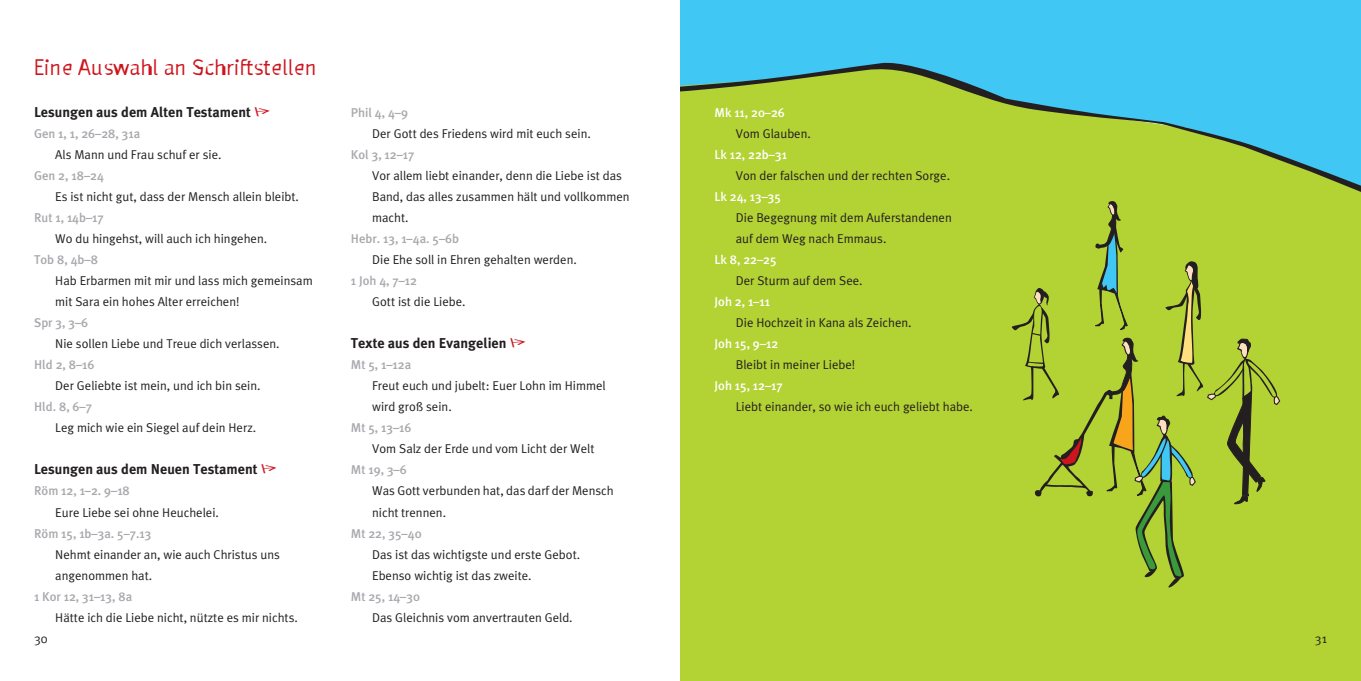
<style>
.page{position:relative;width:1361px;height:681px;background:#fff}
.page>*{position:absolute;margin:0;border:0;box-sizing:border-box;transform-origin:0 0}
.t1{font:22.5px "Meta Plus Subnormal";color:#cd151d}
.t2{font:700 14.25px "Meta Plus";color:#231f20}
.t3{font:12.75px/21px "Meta Plus Normal";color:#231f20}
.t4{font:500 12.75px "Meta Plus";color:#a8a9ad}
.t5{font:500 12.75px "Meta Plus";color:#fff}
</style>
<div class="page">
<div style="left:680px;top:209px;width:681px;height:471px;background:#b3d234"></div>
<div style="left:680px;top:0;width:681px;height:209px;background:#40c7f4"></div>
<svg style="left:680px;top:59px;width:681px;height:146px;background:#88c871"></svg>
<svg style="left:1011px;top:201px;width:270px;height:387px;background:#a8c435"></svg>
<h1 class="t1" style="left:34px;top:54px;width:284px">Eine Auswahl an Schriftstellen</h1>
<p class="t2" style="left:34px;top:104px;width:218px">Lesungen aus dem Alten Testament</p>
<p class="t4" style="left:34px;top:126px;width:108px">Gen 1, 1, 26–28, 31a</p>
<p class="t3" style="left:55px;top:144px;width:168px">Als Mann und Frau schuf er sie.</p>
<p class="t4" style="left:34px;top:168px;width:71px">Gen 2, 18–24</p>
<p class="t3" style="left:55px;top:186px;width:245px">Es ist nicht gut, dass der Mensch allein bleibt.</p>
<p class="t4" style="left:34px;top:210px;width:71px">Rut 1, 14b–17</p>
<p class="t3" style="left:55px;top:228px;width:213px">Wo du hingehst, will auch ich hingehen.</p>
<p class="t4" style="left:34px;top:252px;width:65px">Tob 8, 4b–8</p>
<p class="t3" style="left:55px;top:270px;width:259px">Hab Erbarmen mit mir und lass mich gemeinsam mit Sara ein hohes Alter erreichen!</p>
<p class="t4" style="left:34px;top:315px;width:56px">Spr 3, 3–6</p>
<p class="t3" style="left:55px;top:333px;width:226px">Nie sollen Liebe und Treue dich verlassen.</p>
<p class="t4" style="left:34px;top:357px;width:62px">Hld 2, 8–16</p>
<p class="t3" style="left:55px;top:375px;width:207px">Der Geliebte ist mein, und ich bin sein.</p>
<p class="t4" style="left:34px;top:399px;width:60px">Hld. 8, 6–7</p>
<p class="t3" style="left:55px;top:417px;width:202px">Leg mich wie ein Siegel auf dein Herz.</p>
<p class="t2" style="left:34px;top:461px;width:225px">Lesungen aus dem Neuen Testament</p>
<p class="t4" style="left:34px;top:483px;width:97px">Röm 12, 1–2. 9–18</p>
<p class="t3" style="left:55px;top:501px;width:165px">Eure Liebe sei ohne Heuchelei.</p>
<p class="t4" style="left:34px;top:525px;width:119px">Röm 15, 1b–3a. 5–7.13</p>
<p class="t3" style="left:55px;top:543px;width:226px">Nehmt einander an, wie auch Christus uns angenommen hat.</p>
<p class="t4" style="left:34px;top:588px;width:100px">1 Kor 12, 31–13, 8a</p>
<p class="t3" style="left:55px;top:606px;width:244px">Hätte ich die Liebe nicht, nützte es mir nichts.</p>
<p class="t4" style="left:351px;top:105px;width:59px">Phil 4, 4–9</p>
<p class="t3" style="left:372px;top:123px;width:220px">Der Gott des Friedens wird mit euch sein.</p>
<p class="t4" style="left:351px;top:147px;width:65px">Kol 3, 12–17</p>
<p class="t3" style="left:372px;top:165px;width:259px">Vor allem liebt einander, denn die Liebe ist das<br>Band, das alles zusammen hält und vollkommen macht.</p>
<p class="t4" style="left:351px;top:231px;width:110px">Hebr. 13, 1–4a. 5–6b</p>
<p class="t3" style="left:372px;top:249px;width:206px">Die Ehe soll in Ehren gehalten werden.</p>
<p class="t4" style="left:351px;top:273px;width:68px">1 Joh 4, 7–12</p>
<p class="t3" style="left:372px;top:291px;width:95px">Gott ist die Liebe.</p>
<p class="t2" style="left:351px;top:335px;width:157px">Texte aus den Evangelien</p>
<p class="t4" style="left:351px;top:357px;width:62px">Mt 5, 1–12a</p>
<p class="t3" style="left:372px;top:375px;width:235px">Freut euch und jubelt: Euer Lohn im Himmel wird groß sein.</p>
<p class="t4" style="left:351px;top:420px;width:62px">Mt 5, 13–16</p>
<p class="t3" style="left:372px;top:438px;width:224px">Vom Salz der Erde und vom Licht der Welt</p>
<p class="t4" style="left:351px;top:462px;width:57px">Mt 19, 3–6</p>
<p class="t3" style="left:372px;top:480px;width:243px">Was Gott verbunden hat, das darf der Mensch nicht trennen.</p>
<p class="t4" style="left:351px;top:525px;width:72px">Mt 22, 35–40</p>
<p class="t3" style="left:372px;top:543px;width:209px">Das ist das wichtigste und erste Gebot.<br>Ebenso wichtig ist das zweite.</p>
<p class="t4" style="left:351px;top:588px;width:71px">Mt 25, 14–30</p>
<p class="t3" style="left:372px;top:606px;width:202px">Das Gleichnis vom anvertrauten Geld.</p>
<p class="t5" style="left:714px;top:105px;width:72px">Mk 11, 20–26</p>
<p class="t3" style="left:736px;top:123px;width:77px">Vom Glauben.</p>
<p class="t5" style="left:714px;top:147px;width:74px">Lk 12, 22b–31</p>
<p class="t3" style="left:736px;top:165px;width:216px">Von der falschen und der rechten Sorge.</p>
<p class="t5" style="left:714px;top:189px;width:68px">Lk 24, 13–35</p>
<p class="t3" style="left:736px;top:207px;width:217px">Die Begegnung mit dem Auferstandenen auf dem Weg nach Emmaus.</p>
<p class="t5" style="left:714px;top:252px;width:64px">Lk 8, 22–25</p>
<p class="t3" style="left:736px;top:270px;width:128px">Der Sturm auf dem See.</p>
<p class="t5" style="left:714px;top:294px;width:57px">Joh 2, 1–11</p>
<p class="t3" style="left:736px;top:312px;width:177px">Die Hochzeit in Kana als Zeichen.</p>
<p class="t5" style="left:714px;top:336px;width:65px">Joh 15, 9–12</p>
<p class="t3" style="left:736px;top:354px;width:121px">Bleibt in meiner Liebe!</p>
<p class="t5" style="left:714px;top:378px;width:70px">Joh 15, 12–17</p>
<p class="t3" style="left:736px;top:396px;width:239px">Liebt einander, so wie ich euch geliebt habe.</p>
<p class="t3" style="left:34px;top:627px;width:15px">30</p>
<p class="t3" style="left:1315px;top:627px;width:14px">31</p>
</div>
